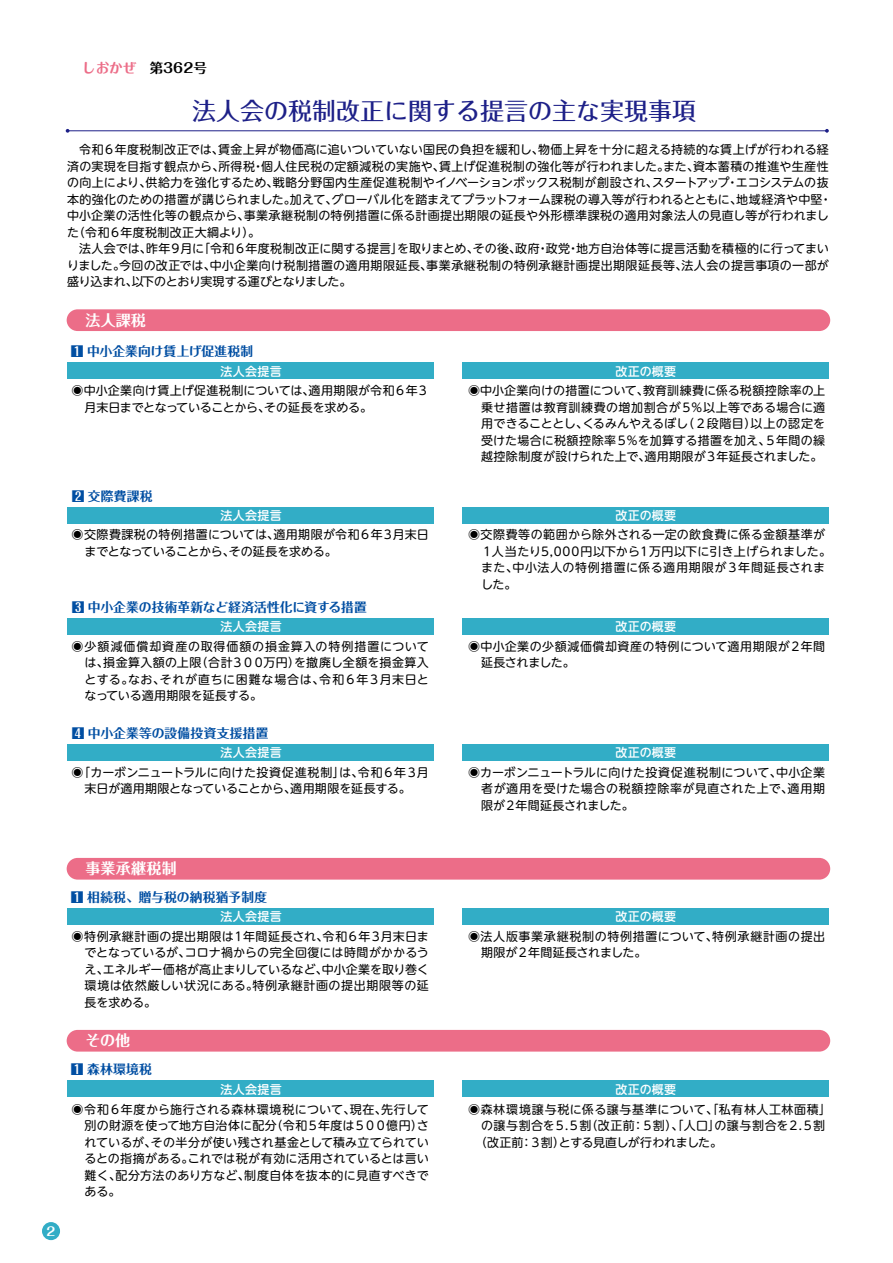
<style>
.page{position:relative;width:893px;height:1263px;background:#fff}
.page>*{position:absolute;margin:0;border:0;box-sizing:border-box;transform-origin:0 0}
.t1{font:500 24px "Folk Pro";color:#1d2088}
.t2{font:700 15px "Folk Pro";letter-spacing:.01em;color:#fff}
.t3{font:700 13.5px "Maru Fo Pro";color:#000}
.t4{font:700 12.75px "Folk Pro";letter-spacing:.01em;color:#004ea2}
.t5{font:12px/16.5px "UD Shin M Go Pro";letter-spacing:.015em;color:#000;text-align:justify}
.t6{font:12px/16.5px "UD Shin M Go Pro";letter-spacing:-.005em;color:#000}
.t7{font:500 12px "UD Shin M Go Pro";letter-spacing:.025em;color:#fff}
.t8{font:12px/16.5px "UD Shin M Go Pro";letter-spacing:.045em;color:#000}
.t9{font:12px/16.5px "UD Shin M Go Pro";letter-spacing:.035em;color:#000}
.t10{font:12px "UD Shin M Go Pro";letter-spacing:.05em;color:#000}
.t11{font:12px "UD Shin M Go Pro";letter-spacing:-.045em;color:#000}
.t12{font:700 12px "Maru Fo Pro";color:#fff}
.s1{color:#ec6d88}
</style>
<div class="page">
<hr style="left:68px;top:130px;width:759px;height:1px;background:#1d2088">
<svg style="left:825px;top:129px;width:4px;height:4px"></svg>
<div style="left:67px;top:309px;width:763px;height:22px;background:#ec6d88;border-radius:11px"></div>
<div style="left:67px;top:363px;width:367px;height:16px;background:#32adc6"></div>
<div style="left:462px;top:363px;width:367px;height:16px;background:#32adc6"></div>
<div style="left:67px;top:858px;width:763px;height:21px;background:#ec6d88;border-radius:11px"></div>
<div style="left:67px;top:1030px;width:763px;height:21px;background:#ec6d88;border-radius:11px"></div>
<div style="left:67px;top:908px;width:367px;height:16px;background:#32adc6"></div>
<div style="left:462px;top:908px;width:367px;height:16px;background:#32adc6"></div>
<div style="left:67px;top:1081px;width:367px;height:16px;background:#32adc6"></div>
<div style="left:462px;top:1081px;width:367px;height:16px;background:#32adc6"></div>
<div style="left:67px;top:507px;width:367px;height:16px;background:#32adc6"></div>
<div style="left:462px;top:507px;width:367px;height:16px;background:#32adc6"></div>
<div style="left:67px;top:618px;width:367px;height:16px;background:#32adc6"></div>
<div style="left:462px;top:618px;width:367px;height:16px;background:#32adc6"></div>
<div style="left:67px;top:744px;width:367px;height:16px;background:#32adc6"></div>
<div style="left:462px;top:744px;width:367px;height:16px;background:#32adc6"></div>
<div style="left:42px;top:1222px;width:18px;height:18px;background:#32adc6;border-radius:50%"></div>
<p class="t3" style="left:82px;top:57px;width:126px"><span class="s1">しおかぜ</span>　第362号</p>
<h1 class="t1" style="left:192px;top:90px;width:506px">法人会の税制改正に関する提言の主な実現事項</h1>
<p class="t5" style="left:67px;top:141px;width:766px;text-align:left">　令和６年度税制改正では、賃金上昇が物価高に追いついていない国民の負担を緩和し、物価上昇を十分に超える持続的な賃上げが行われる経済の実現を目指す観点から、所得税・個人住民税の定額減税の実施や、賃上げ促進税制の強化等が行われました。また、資本蓄積の推進や生産性の向上により、供給力を強化するため、戦略分野国内生産促進税制やイノベーションボックス税制が創設され、スタートアップ・エコシステムの抜本的強化のための措置が講じられました。加えて、グローバル化を踏まえてプラットフォーム課税の導入等が行われるとともに、地域経済や中堅・中小企業の活性化等の観点から、事業承継税制の特例措置に係る計画提出期限の延長や外形標準課税の適用対象法人の見直し等が行われました（令和６年度税制改正大綱より）。<br>　法人会では、昨年９月に「令和６年度税制改正に関する提言」を取りまとめ、その後、政府・政党・地方自治体等に提言活動を積極的に行ってまいりました。今回の改正では、中小企業向け税制措置の適用期限延長、事業承継税制の特例承継計画提出期限延長等、法人会の提言事項の一部が盛り込まれ、以下のとおり実現する運びとなりました。</p>
<p class="t2" style="left:85px;top:307px;width:62px">法人課税</p>
<p class="t4" style="left:71px;top:340px;width:184px">1 中小企業向け賃上げ促進税制</p>
<p class="t7" style="left:220px;top:361px;width:63px">法人会提言</p>
<p class="t6" style="left:85px;top:382px;width:346px;text-indent:-13px">◉中小企業向け賃上げ促進税制については、適用期限が令和６年３月末日までとなっていることから、その延長を求める。</p>
<p class="t7" style="left:615px;top:361px;width:62px">改正の概要</p>
<p class="t5" style="left:481px;top:382px;width:346px;text-indent:-13px">◉中小企業向けの措置について、教育訓練費に係る税額控除率の上乗せ措置は教育訓練費の増加割合が５％以上等である場合に適用できることとし、くるみんやえるぼし（２段階目）以上の認定を受けた場合に税額控除率５％を加算する措置を加え、５年間の繰越控除制度が設けられた上で、適用期限が３年延長されました。</p>
<p class="t4" style="left:72px;top:485px;width:82px">2 交際費課税</p>
<p class="t6" style="left:85px;top:526px;width:346px;text-indent:-13px">◉交際費課税の特例措置については、適用期限が令和６年３月末日までとなっていることから、その延長を求める。</p>
<p class="t5" style="left:481px;top:526px;width:352px;text-align:left;text-indent:-13px">◉交際費等の範囲から除外される一定の飲食費に係る金額基準が<br>１人当たり5,000円以下から１万円以下に引き上げられました。また、中小法人の特例措置に係る適用期限が３年間延長されました。</p>
<p class="t4" style="left:72px;top:596px;width:297px">3 中小企業の技術革新など経済活性化に資する措置</p>
<p class="t5" style="left:85px;top:637px;width:346px;text-indent:-13px">◉少額減価償却資産の取得価額の損金算入の特例措置については、損金算入額の上限（合計３００万円）を撤廃し全額を損金算入とする。なお、それが直ちに困難な場合は、令和６年３月末日となっている適用期限を延長する。</p>
<p class="t9" style="left:481px;top:637px;width:346px;text-indent:-13px">◉中小企業の少額減価償却資産の特例について適用期限が２年間延長されました。</p>
<p class="t7" style="left:220px;top:506px;width:63px">法人会提言</p>
<p class="t7" style="left:615px;top:506px;width:62px">改正の概要</p>
<p class="t7" style="left:220px;top:616px;width:63px">法人会提言</p>
<p class="t7" style="left:615px;top:616px;width:62px">改正の概要</p>
<p class="t4" style="left:72px;top:722px;width:198px">4 中小企業等の設備投資支援措置</p>
<p class="t6" style="left:72px;top:763px;width:359px;text-align:center">◉「カーボンニュートラルに向けた投資促進税制」は、令和６年３月末日が適用期限となっていることから、適用期限を延長する。</p>
<p class="t5" style="left:481px;top:763px;width:346px;text-indent:-13px">◉カーボンニュートラルに向けた投資促進税制について、中小企業者が適用を受けた場合の税額控除率が見直された上で、適用期限が２年間延長されました。</p>
<p class="t7" style="left:220px;top:743px;width:63px">法人会提言</p>
<p class="t7" style="left:615px;top:743px;width:62px">改正の概要</p>
<p class="t12" style="left:47px;top:1221px;width:10px">2</p>
<p class="t2" style="left:85px;top:856px;width:93px">事業承継税制</p>
<p class="t4" style="left:71px;top:886px;width:198px">1 相続税、贈与税の納税猶予制度</p>
<p class="t5" style="left:85px;top:927px;width:346px;text-indent:-13px">◉特例承継計画の提出期限は１年間延長され、令和６年３月末日までとなっているが、コロナ禍からの完全回復には時間がかかるうえ、エネルギー価格が高止まりしているなど、中小企業を取り巻く環境は依然厳しい状況にある。特例承継計画の提出期限等の延長を求める。</p>
<p class="t8" style="left:481px;top:927px;width:346px;text-indent:-13px">◉法人版事業承継税制の特例措置について、特例承継計画の提出期限が２年間延長されました。</p>
<p class="t2" style="left:85px;top:1028px;width:46px">その他</p>
<p class="t4" style="left:71px;top:1058px;width:83px">1 森林環境税</p>
<p class="t5" style="left:85px;top:1100px;width:346px;text-indent:-13px">◉令和６年度から施行される森林環境税について、現在、先行して別の財源を使って地方自治体に配分（令和５年度は５００億円）されているが、その半分が使い残され基金として積み立てられているとの指摘がある。これでは税が有効に活用されているとは言い難く、配分方法のあり方など、制度自体を抜本的に見直すべきである。</p>
<p class="t10" style="left:468px;top:1099px;width:365px">◉森林環境譲与税に係る譲与基準について、「私有林人工林面積」</p>
<p class="t7" style="left:220px;top:907px;width:63px">法人会提言</p>
<p class="t7" style="left:615px;top:907px;width:62px">改正の概要</p>
<p class="t7" style="left:220px;top:1079px;width:63px">法人会提言</p>
<p class="t7" style="left:615px;top:1079px;width:62px">改正の概要</p>
<p class="t5" style="left:481px;top:1117px;width:346px">の譲与割合を５.５割（改正前：５割）、「人口」の譲与割合を２.５割</p>
<p class="t11" style="left:475px;top:1132px;width:249px">（改正前：３割）とする見直しが行われました。</p>
</div>
